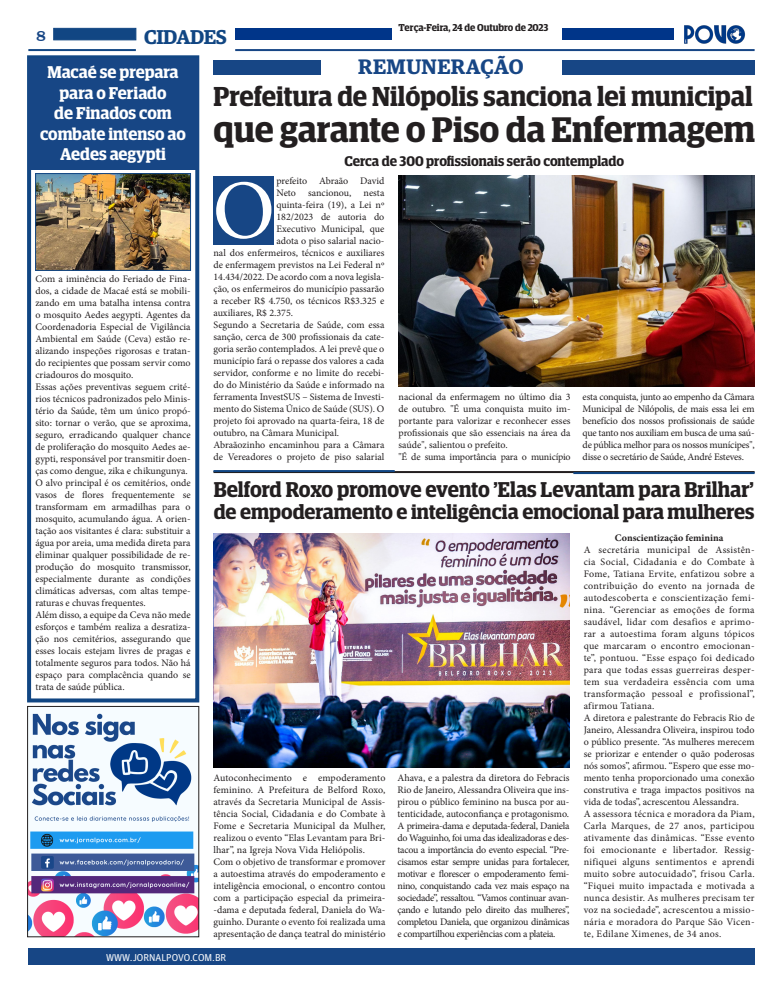
<style>
.page{position:relative;width:783px;height:993px;background:#fff}
.page>*{position:absolute;margin:0;border:0;box-sizing:border-box;transform-origin:0 0}
.t1{font:83.8px "Minion Pro";color:#fff}
.t2{font:600 35.6px "Guardian Egyptian Display";color:#231f20}
.t3{font:600 27.5px "Guardian Egyptian Display";color:#231f20}
.t4{font:600 21.4px "Guardian Egyptian Display";letter-spacing:-.005em;color:#231f20}
.t5{font:600 21px "Guardian Egyptian";letter-spacing:.02em;color:#174685}
.t6{font:600 20.4px "Guardian Egyptian Display";color:#231f20}
.t7{font:600 20px "Guardian Egyptian";letter-spacing:-.02em;color:#114683}
.t8{font:600 17px/20.5px "Guardian Egyptian Display";letter-spacing:-.005em;color:#fff;text-align:center}
.t9{font:16px "Clarendon BT";color:#174685}
.t10{font:600 14px "Guardian Egyptian Display";color:#231f20}
.t11{font:10px/12px "Minion Pro";color:#231f20;text-align:justify}
.t12{font:10px "Minion Pro";letter-spacing:-.02em;color:#231f20}
.t13{font:600 10px "Guardian Egyptian Display";letter-spacing:-.005em;color:#231f20}
.t14{font:700 10px "Minion Pro";color:#231f20}
.t15{font:10px "Guardian Agate Sans G1 D Regular";color:#fff}
</style>
<div class="page">
<div style="left:28px;top:947px;width:726px;height:17px;background:#174685"></div>
<img style="left:684px;top:25px;width:62px;height:19px">
<div style="left:53px;top:28px;width:83px;height:12px;background:#114683;border:1px solid #114683"></div>
<hr style="left:28px;top:49px;width:108px;height:2px;background:#114683">
<div style="left:235px;top:28px;width:156px;height:12px;background:#003589"></div>
<hr style="left:235px;top:49px;width:519px;height:2px;background:#174685">
<div style="left:562px;top:28px;width:112px;height:12px;background:#003589"></div>
<div style="left:562px;top:60px;width:192px;height:14px;background:#174685"></div>
<div style="left:213px;top:60px;width:108px;height:14px;background:#174685"></div>
<hr style="left:213px;top:471px;width:541px;height:2px;background:#231f20">
<hr style="left:213px;top:470px;width:181px;height:2px;background:#114683">
<hr style="left:573px;top:472px;width:181px;height:2px;background:#114683">
<div style="left:27px;top:55px;width:172px;height:647px;border:4px solid #114683"></div>
<div style="left:28px;top:58px;width:171px;height:112px;background:#174685"></div>
<img style="left:37px;top:175px;width:152px;height:93px">
<div style="left:35px;top:173px;width:156px;height:97px;border:1px solid #114683"></div>
<div style="left:213px;top:177px;width:61px;height:68px;background:#174685"></div>
<img style="left:398px;top:176px;width:356px;height:210px">
<img style="left:213px;top:533px;width:356px;height:234px">
<img style="left:29px;top:713px;width:168px;height:221px">
<div style="left:27px;top:705px;width:172px;height:231px;border:1px solid #231f20"></div>
<h3 class="t9" style="left:36px;top:25px;width:11px">8</h3>
<h3 class="t7" style="left:144px;top:22px;width:84px">CIDADES</h3>
<p class="t13" style="left:398px;top:22px;width:151px">Terça-Feira, 24 de Outubro de 2023</p>
<p class="t8" style="left:40px;top:62px;width:147px">Macaé se prepara para o Feriado<br>de Finados com combate intenso ao<br>Aedes aegypti</p>
<p class="t11" style="left:35px;top:272px;width:157px">Com a iminência do Feriado de Fina&shy;dos, a cidade de Macaé está se mobili&shy;zando em uma batalha intensa contra o mosquito Aedes aegypti. Agentes da Coordenadoria Especial de Vigilância Ambiental em Saúde (Ceva) estão re&shy;alizando inspeções rigorosas e tratan&shy;do recipientes que possam servir como criadouros do mosquito.</p>
<p class="t11" style="left:35px;top:380px;width:157px">Essas ações preventivas seguem crité&shy;rios técnicos padronizados pelo Minis&shy;tério da Saúde, têm um único propó&shy;sito: tornar o verão, que se aproxima, seguro, erradicando qualquer chance de proliferação do mosquito Aedes ae&shy;gypti, responsável por transmitir doen&shy;ças como dengue, zika e chikungunya.</p>
<p class="t11" style="left:35px;top:476px;width:157px">O alvo principal é os cemitérios, onde vasos de flores frequentemente se transformam em armadilhas para o mosquito, acumulando água. A orien&shy;tação aos visitantes é clara: substituir a água por areia, uma medida direta para eliminar qualquer possibilidade de re&shy;produção do mosquito transmissor, especialmente durante as condições climáticas adversas, com altas tempe&shy;raturas e chuvas frequentes.</p>
<p class="t11" style="left:35px;top:608px;width:157px">Além disso, a equipe da Ceva não mede esforços e também realiza a desratiza&shy;ção nos cemitérios, assegurando que esses locais estejam livres de pragas e totalmente seguros para todos. Não há espaço para complacência quando se trata de saúde pública.</p>
<p class="t5" style="left:358px;top:52px;width:167px">REMUNERAÇÃO</p>
<p class="t3" style="left:213px;top:82px;width:540px">Prefeitura de Nilópolis sanciona lei municipal</p>
<p class="t2" style="left:213px;top:110px;width:543px">que garante o Piso da Enfermagem</p>
<p class="t10" style="left:344px;top:154px;width:281px">Cerca de 300 profissionais serão contemplado</p>
<p class="t11" style="left:276px;top:175px;width:109px">prefeito Abraão David</p>
<p class="t11" style="left:276px;top:187px;width:109px">Neto sancionou, nesta</p>
<p class="t11" style="left:276px;top:199px;width:109px">quinta-feira (19), a Lei nº</p>
<p class="t11" style="left:276px;top:211px;width:109px">182/2023 de autoria do</p>
<p class="t11" style="left:276px;top:223px;width:109px">Executivo Municipal, que</p>
<p class="t11" style="left:276px;top:235px;width:109px">adota o piso salarial nacio-</p>
<p class="t11" style="left:213px;top:247px;width:172px">nal dos enfermeiros, técnicos e auxiliares</p>
<p class="t11" style="left:213px;top:259px;width:172px">de enfermagem previstos na Lei Federal nº</p>
<p class="t11" style="left:213px;top:271px;width:172px">14.434/2022. De acordo com a nova legisla-</p>
<p class="t11" style="left:213px;top:283px;width:172px">ção, os enfermeiros do município passarão</p>
<p class="t11" style="left:213px;top:295px;width:172px">a receber R$ 4.750, os técnicos R$3.325 e</p>
<p class="t11" style="left:213px;top:307px;width:81px">auxiliares, R$ 2.375.</p>
<p class="t11" style="left:213px;top:319px;width:172px">Segundo a Secretaria de Saúde, com essa sanção, cerca de 300 profissionais da cate&shy;goria serão contemplados. A lei prevê que o município fará o repasse dos valores a cada servidor, conforme e no limite do recebi&shy;do do Ministério da Saúde e informado na ferramenta InvestSUS – Sistema de Investi&shy;mento do Sistema Único de Saúde (SUS). O projeto foi aprovado na quarta-feira, 18 de outubro, na Câmara Municipal.</p>
<p class="t11" style="left:213px;top:439px;width:172px">Abraãozinho encaminhou para a Câmara de Vereadores o projeto de piso salarial</p>
<p class="t1" style="left:212px;top:154px;width:64px">O</p>
<p class="t11" style="left:398px;top:390px;width:173px">nacional da enfermagem no último dia 3 de outubro. "É uma conquista muito im&shy;portante para valorizar e reconhecer esses profissionais que são essenciais na área da saúde", salientou o prefeito.</p>
<p class="t12" style="left:398px;top:449px;width:173px">"É de suma importância para o município</p>
<p class="t11" style="left:582px;top:390px;width:173px">esta conquista, junto ao empenho da Câmara Municipal de Nilópolis, de mais essa lei em benefício dos nossos profissionais de saúde que tanto nos auxiliam em busca de uma saú&shy;de pública melhor para os nossos munícipes", disse o secretário de Saúde, André Esteves.</p>
<p class="t4" style="left:214px;top:477px;width:541px">Belford Roxo promove evento 'Elas Levantam para Brilhar'</p>
<p class="t6" style="left:214px;top:500px;width:542px">de empoderamento e inteligência emocional para mulheres</p>
<p class="t11" style="left:213px;top:771px;width:173px">Autoconhecimento e empoderamento feminino. A Prefeitura de Belford Roxo, através da Secretaria Municipal de Assis&shy;tência Social, Cidadania e do Combate à Fome e Secretaria Municipal da Mulher, realizou o evento “Elas Levantam para Bri&shy;lhar”, na Igreja Nova Vida Heliópolis.</p>
<p class="t11" style="left:213px;top:855px;width:173px">Com o objetivo de transformar e promover a autoestima através do empoderamento e inteligência emocional, o encontro contou com a participação especial da primeira--dama e deputada federal, Daniela do Wa&shy;guinho. Durante o evento foi realizada uma apresentação de dança teatral do ministério</p>
<p class="t11" style="left:397px;top:771px;width:173px">Ahava, e a palestra da diretora do Febracis Rio de Janeiro, Alessandra Oliveira que ins&shy;pirou o público feminino na busca por au&shy;tenticidade, autoconfiança e protagonismo.</p>
<p class="t11" style="left:397px;top:819px;width:173px">A primeira-dama e deputada-federal, Daniela do Waguinho, foi uma das idealizadoras e des&shy;tacou a importância do evento especial. “Pre&shy;cisamos estar sempre unidas para fortalecer, motivar e florescer o empoderamento femi&shy;nino, conquistando cada vez mais espaço na sociedade”, ressaltou. “Vamos continuar avan&shy;çando e lutando pelo direito das mulheres”, completou Daniela, que organizou dinâmicas e compartilhou experiências com a plateia.</p>
<p class="t14" style="left:614px;top:530px;width:110px">Conscientização feminina</p>
<p class="t11" style="left:583px;top:543px;width:172px">A secretária municipal de Assistên&shy;cia Social, Cidadania e do Combate à Fome, Tatiana Ervite, enfatizou sobre a contribuição do evento na jornada de autodescoberta e conscientização femi&shy;nina. “Gerenciar as emoções de forma saudável, lidar com desafios e aprimo&shy;rar a autoestima foram alguns tópicos que marcaram o encontro emocionan&shy;te”, pontuou. “Esse espaço foi dedicado para que todas essas guerreiras desper&shy;tem sua verdadeira essência com uma transformação pessoal e profissional”, afirmou Tatiana.</p>
<p class="t11" style="left:583px;top:711px;width:172px">A diretora e palestrante do Febracis Rio de Janeiro, Alessandra Oliveira, inspirou todo o público presente. “As mulheres merecem se priorizar e entender o quão poderosas nós somos”, afirmou. “Espero que esse mo&shy;mento tenha proporcionado uma conexão construtiva e traga impactos positivos na vida de todas”, acrescentou Alessandra.</p>
<p class="t11" style="left:583px;top:807px;width:172px">A assessora técnica e moradora da Piam, Carla Marques, de 27 anos, participou ativamente das dinâmicas. “Esse evento foi emocionante e libertador. Ressig&shy;nifiquei alguns sentimentos e aprendi muito sobre autocuidado”, frisou Carla. “Fiquei muito impactada e motivada a nunca desistir. As mulheres precisam ter voz na sociedade”, acrescentou a missio&shy;nária e moradora do Parque São Vicen&shy;te, Edilane Ximenes, de 34 anos.</p>
<p class="t15" style="left:106px;top:949px;width:122px">WWW.JORNALPOVO.COM.BR</p>
</div>
